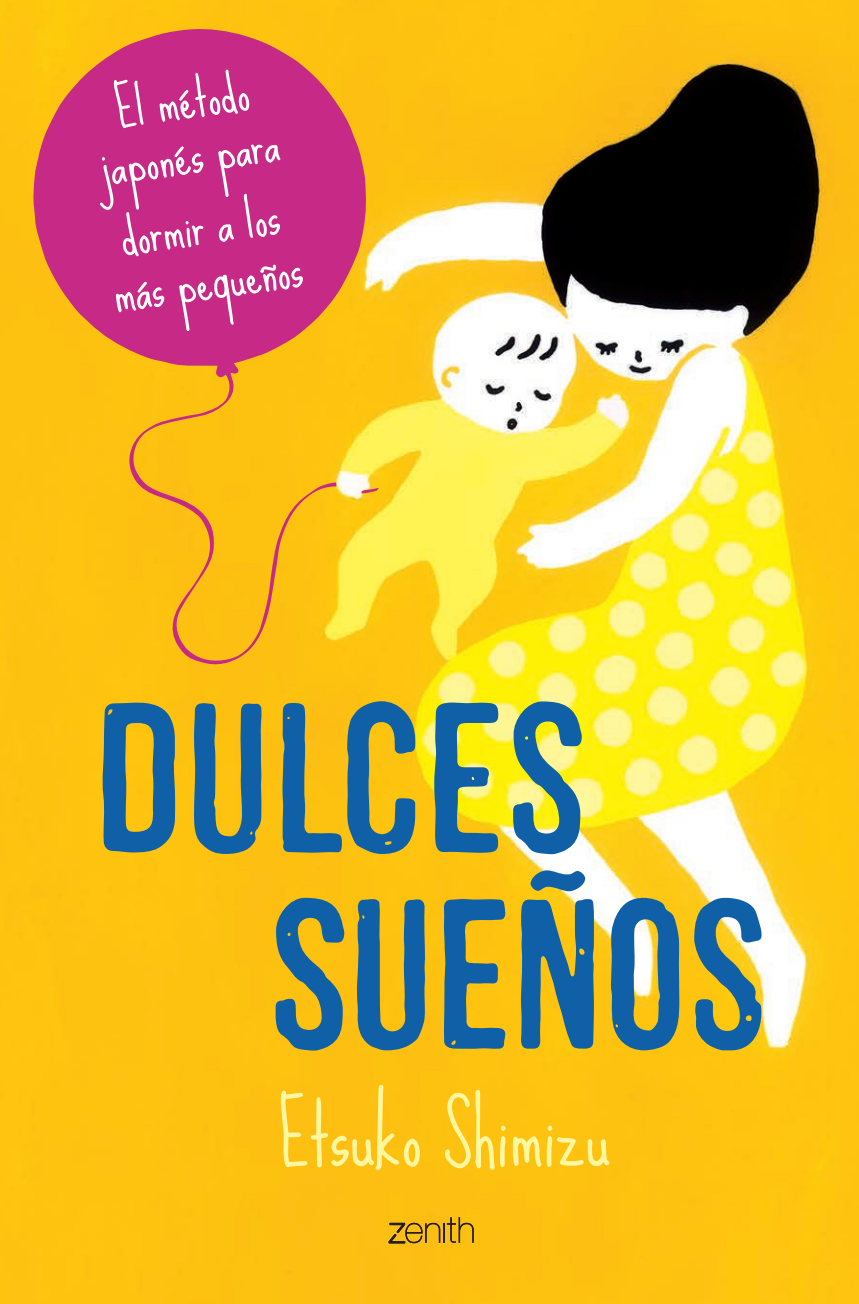
<style>
.page{position:relative;width:859px;height:1304px;background:#fff}
.page>*{position:absolute;margin:0;border:0;box-sizing:border-box;transform-origin:0 0}
.t1{font:212.8px/196.2px "Mocha Mattari";color:#0f60a6}
.t2{font:72px "Sue Ellen Francisco";color:#fff79f}
.t3{font:46px/55.2px "Sue Ellen Francisco";color:#fff;text-align:center}
</style>
<div class="page">
<img style="left:0;top:0;width:858px;height:1303px">
<svg style="left:366px;top:487px;width:13px;height:7px"></svg>
<svg style="left:33px;top:28px;width:333px;height:637px;background:#e58144"></svg>
<svg style="left:388px;top:1216px;width:85px;height:27px;background:#cb9a15"></svg>
<p class="t3" style="left:90px;top:88px;width:181px;rotate:-8deg">El método japonés para</p>
<p class="t3" style="left:102px;top:215px;width:192px;rotate:-8deg">dormir a los más pequeños</p>
<h1 class="t1" style="left:269px;top:678px;width:499px;text-indent:-174px">DULCES<br>SUEÑOS</h1>
<h2 class="t2" style="left:277px;top:1098px;width:334px">Etsuko Shimizu</h2>
</div>
